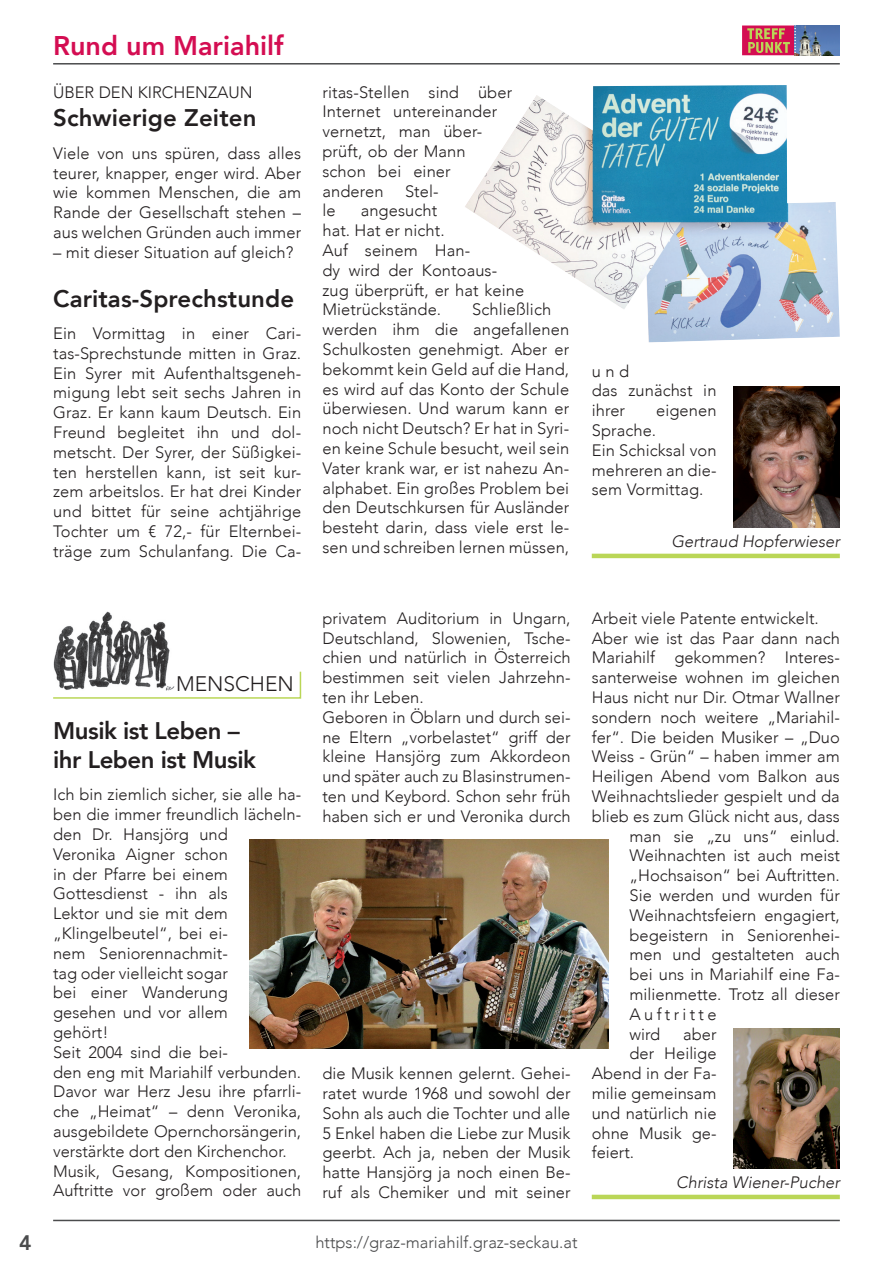
<style>
.page{position:relative;width:893px;height:1263px;background:#fff}
.page>*{position:absolute;margin:0;border:0;box-sizing:border-box;transform-origin:0 0}
.t1{font:800 27px "Avenir LT Com";color:#d40d52}
.t2{font:800 24px "Avenir LT Com";letter-spacing:.005em;color:#231f20}
.t3{font:800 24px/28.8px "Avenir LT Com";letter-spacing:-.02em;color:#231f20}
.t4{font:300 21px "Avenir LT Com";color:#231f20}
.t5{font:800 21px "Avenir LT Com";color:#4b4c4d}
.t6{font:300 16.5px/19.8px "Avenir LT Com";color:#231f20}
.t7{font:italic 300 16.5px "Avenir LT Com";color:#231f20}
.t8{font:300 16.5px "Avenir LT Com";color:#4b4c4d}
.t9{font:300 16.5px "Avenir LT Com";letter-spacing:.2em;color:#231f20}
</style>
<div class="page">
<hr style="left:53px;top:63px;width:787px;height:2px;background:#4b4c4d">
<hr style="left:53px;top:1220px;width:787px;height:1px;background:#4b4c4d">
<img style="left:796px;top:26px;width:44px;height:29px">
<svg style="left:742px;top:26px;width:54px;height:30px;background:#ca515b"></svg>
<img style="left:53px;top:611px;width:117px;height:59px">
<svg style="left:53px;top:670px;width:249px;height:29px"></svg>
<img style="left:733px;top:387px;width:107px;height:140px">
<hr style="left:592px;top:554px;width:248px;height:4px;background:#bad657">
<img style="left:733px;top:1028px;width:107px;height:140px">
<hr style="left:592px;top:1195px;width:248px;height:4px;background:#bad657">
<img style="left:249px;top:840px;width:359px;height:208px">
<img style="left:465px;top:85px;width:375px;height:257px">
<h1 class="t1" style="left:53px;top:30px;width:232px">Rund um Mariahilf</h1>
<p class="t6" style="left:53px;top:82px;width:201px">ÜBER DEN KIRCHENZAUN</p>
<h2 class="t2" style="left:53px;top:104px;width:205px">Schwierige Zeiten</h2>
<p class="t6" style="left:53px;top:143px;width:250px;text-align:justify">Viele von uns spüren, dass alles teurer, knapper, enger wird. Aber wie kommen Menschen, die am Rande der Gesellschaft stehen – aus welchen Gründen auch immer</p>
<p class="t6" style="left:53px;top:242px;width:242px">– mit dieser Situation auf gleich?</p>
<h2 class="t2" style="left:53px;top:284px;width:242px">Caritas-Sprechstunde</h2>
<p class="t6" style="left:53px;top:323px;width:250px;text-align:justify">Ein Vormittag in einer Cari&shy;tas-Sprechstunde mitten in Graz.<br>Ein Syrer mit Aufenthaltsgeneh&shy;migung lebt seit sechs Jahren in Graz. Er kann kaum Deutsch. Ein Freund begleitet ihn und dol&shy;metscht. Der Syrer, der Süßigkei&shy;ten herstellen kann, ist seit kur&shy;zem arbeitslos. Er hat drei Kinder und bittet für seine achtjährige Tochter um € 72,- für Elternbei&shy;träge zum Schulanfang. Die Ca-</p>
<p class="t6" style="left:322px;top:82px;width:191px">ritas-Stellen sind über<br>Internet untereinander vernetzt, man über&shy;prüft, ob der Mann schon bei einer anderen</p>
<p class="t6" style="left:405px;top:181px;width:35px">Stel-</p>
<p class="t6" style="left:322px;top:201px;width:203px;text-indent:38px">angesucht<br>hat. Hat er nicht.<br>Auf seinem Han-<br>dy wird der Kontoaus&shy;zug überprüft, er hat keine<br>Mietrückstände.</p>
<p class="t6" style="left:322px;top:201px;width:15px">le</p>
<p class="t6" style="left:322px;top:300px;width:248px;text-indent:150px">Schließlich werden ihm die angefallenen<br>Schulkosten genehmigt. Aber er bekommt kein Geld auf die Hand, es wird auf das Konto der Schule überwiesen. Und warum kann er noch nicht Deutsch? Er hat in Syri&shy;en keine Schule besucht, weil sein<br>Vater krank war, er ist nahezu An&shy;alphabet. Ein großes Problem bei den Deutschkursen für Ausländer besteht darin, dass viele erst le&shy;sen und schreiben lernen müssen,</p>
<p class="t6" style="left:592px;top:361px;width:126px">und<br>das zunächst in ihrer</p>
<p class="t6" style="left:592px;top:401px;width:126px;text-indent:64px">eigenen<br>Sprache.<br>Ein Schicksal von mehreren an die&shy;sem Vormittag.</p>
<p class="t7" style="left:671px;top:531px;width:170px">Gertraud Hopferwieser</p>
<p class="t4" style="left:176px;top:671px;width:119px">MENSCHEN</p>
<h2 class="t3" style="left:53px;top:716px;width:204px">Musik ist Leben – ihr Leben ist Musik</h2>
<p class="t6" style="left:53px;top:785px;width:250px">Ich bin ziemlich sicher, sie alle ha&shy;ben die immer freundlich lächeln&shy;den Dr. Hansjörg und<br>Veronika Aigner schon<br>in der Pfarre bei einem<br>Gottesdienst - ihn als<br>Lektor und sie mit dem „Klingelbeutel“, bei ei-<br>nem Seniorennachmit-<br>tag oder vielleicht sogar<br>bei einer Wanderung<br>gesehen und vor allem<br>gehört!<br>Seit 2004 sind die bei-<br>den eng mit Mariahilf verbunden.<br>Davor war Herz Jesu ihre pfarrli&shy;che „Heimat“ – denn Veronika, ausgebildete Opernchorsängerin, verstärkte dort den Kirchenchor.<br>Musik, Gesang, Kompositionen,<br>Auftritte vor großem oder auch</p>
<p class="t6" style="left:322px;top:608px;width:250px">privatem Auditorium in Ungarn,<br>Deutschland, Slowenien, Tsche&shy;chien und natürlich in Österreich bestimmen seit vielen Jahrzehn&shy;ten ihr Leben.<br>Geboren in Öblarn und durch sei&shy;ne Eltern „vorbelastet“ griff der kleine Hansjörg zum Akkordeon und später auch zu Blasinstrumen&shy;ten und Keybord. Schon sehr früh haben sich er und Veronika durch</p>
<p class="t6" style="left:322px;top:1064px;width:250px;text-align:justify">die Musik kennen gelernt. Gehei&shy;ratet wurde 1968 und sowohl der Sohn als auch die Tochter und alle 5 Enkel haben die Liebe zur Musik geerbt. Ach ja, neben der Musik hatte Hansjörg ja noch einen Be&shy;ruf als Chemiker und mit seiner</p>
<p class="t5" style="left:19px;top:1230px;width:14px">4</p>
<p class="t8" style="left:315px;top:1232px;width:264px">https://graz-mariahilf.graz-seckau.at</p>
<p class="t6" style="left:592px;top:608px;width:229px">Arbeit viele Patente entwickelt.</p>
<p class="t6" style="left:592px;top:628px;width:250px">Aber wie ist das Paar dann nach</p>
<p class="t6" style="left:592px;top:648px;width:250px">Mariahilf gekommen? Interes-</p>
<p class="t6" style="left:592px;top:668px;width:250px">santerweise wohnen im gleichen</p>
<p class="t6" style="left:592px;top:687px;width:250px">Haus nicht nur Dir. Otmar Wallner</p>
<p class="t6" style="left:592px;top:707px;width:250px">sondern noch weitere „Mariahil-</p>
<p class="t6" style="left:592px;top:727px;width:250px">fer“. Die beiden Musiker – „Duo</p>
<p class="t6" style="left:592px;top:747px;width:249px">Weiss - Grün“ – haben immer am</p>
<p class="t6" style="left:592px;top:767px;width:250px">Heiligen Abend vom Balkon aus</p>
<p class="t6" style="left:592px;top:786px;width:250px">Weihnachtslieder gespielt und da</p>
<p class="t6" style="left:592px;top:806px;width:250px">blieb es zum Glück nicht aus, dass</p>
<p class="t6" style="left:629px;top:826px;width:212px">man sie „zu uns“ einlud.</p>
<p class="t6" style="left:629px;top:846px;width:212px">Weihnachten ist auch meist</p>
<p class="t6" style="left:629px;top:866px;width:212px">„Hochsaison“ bei Auftritten.</p>
<p class="t6" style="left:629px;top:885px;width:212px">Sie werden und wurden für</p>
<p class="t6" style="left:629px;top:905px;width:212px">Weihnachtsfeiern engagiert,</p>
<p class="t6" style="left:629px;top:925px;width:212px">begeistern in Seniorenhei-</p>
<p class="t6" style="left:629px;top:945px;width:212px">men und gestalteten auch</p>
<p class="t6" style="left:629px;top:965px;width:212px">bei uns in Mariahilf eine Fa-</p>
<p class="t6" style="left:629px;top:984px;width:212px">milienmette. Trotz all dieser</p>
<p class="t9" style="left:629px;top:1004px;width:89px">Auftritte</p>
<p class="t6" style="left:629px;top:1024px;width:32px">wird</p>
<p class="t6" style="left:683px;top:1024px;width:35px">aber</p>
<p class="t6" style="left:629px;top:1044px;width:88px">der Heilige</p>
<p class="t6" style="left:592px;top:1064px;width:126px">Abend in der Fa-</p>
<p class="t6" style="left:592px;top:1083px;width:126px">milie gemeinsam</p>
<p class="t6" style="left:592px;top:1103px;width:126px">und natürlich nie</p>
<p class="t6" style="left:592px;top:1123px;width:126px">ohne Musik ge-</p>
<p class="t6" style="left:592px;top:1143px;width:44px">feiert.</p>
<p class="t7" style="left:676px;top:1172px;width:165px">Christa Wiener-Pucher</p>
</div>
